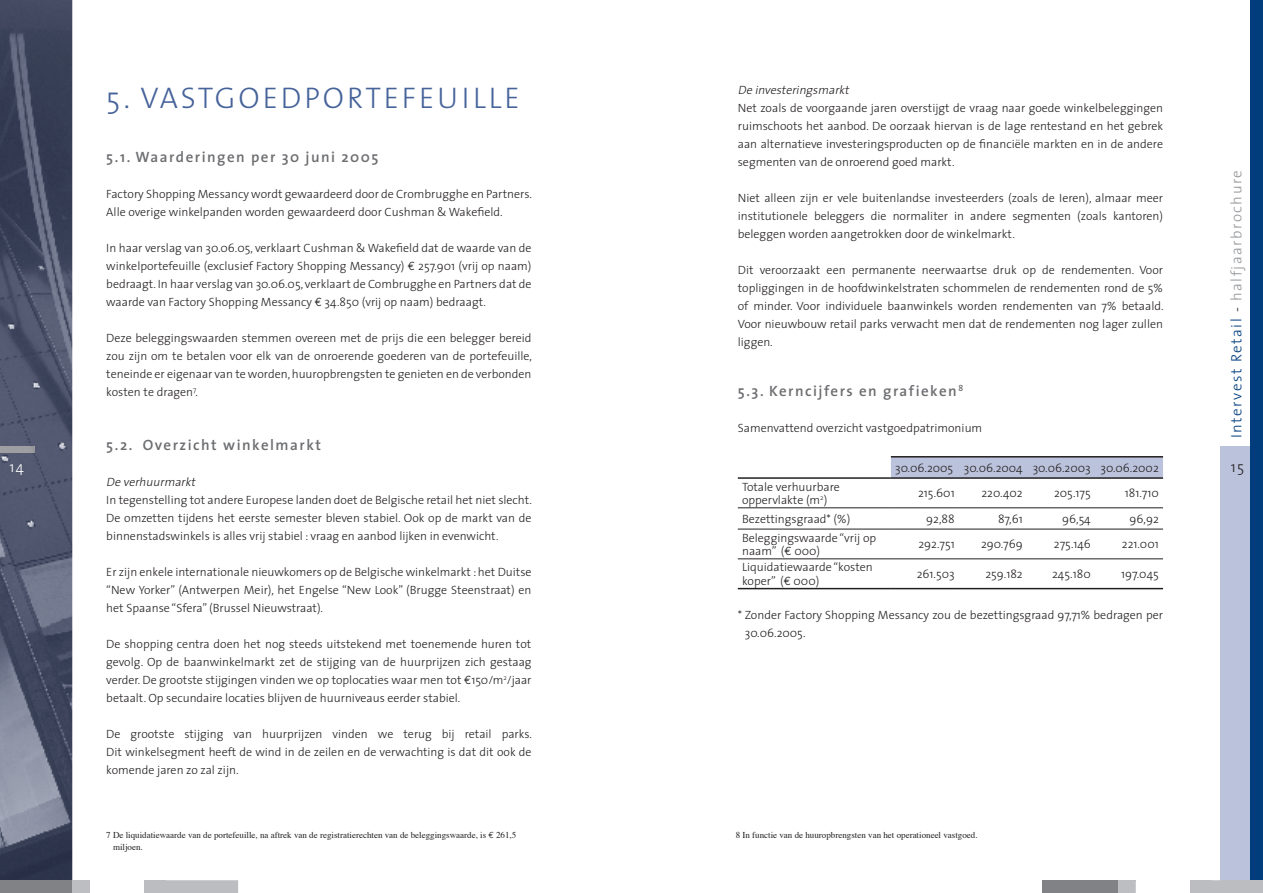
<style>
.page{position:relative;width:1263px;height:893px;background:#fff}
.page>*{position:absolute;margin:0;border:0;box-sizing:border-box;transform-origin:0 0}
.t1{font:300 30px "The Sans";letter-spacing:.1em;color:#46639a}
.t2{font:600 15px "The Sans";letter-spacing:.1em;color:#6c6d70}
.t3{font:300 15px "The Sans";letter-spacing:.1em;color:#939598}
.t4{font:300 15px "The Sans";color:#fff}
.t5{font:300 15px "The Sans";color:#231f20}
.t6{font:300 12px/18px "The Sans";color:#231f20;text-align:justify}
.t7{font:italic 300 12px "The Sans";color:#231f20}
.t8{font:9px "Times";color:#231f20}
.s1{font-family:"Euro Mono";font-weight:400}
.s2{color:#013d7d}
.s3{color:#231f20}
.s4{font-family:"Euro Mono"}
</style>
<div class="page">
<img style="left:0;top:0;width:72px;height:880px">
<div style="left:0;top:880px;width:89px;height:13px;background:#808285"></div>
<svg style="left:72px;top:880px;width:166px;height:13px"></svg>
<div style="left:145px;top:880px;width:21px;height:13px;background:#bcbdc0"></div>
<img style="left:0;top:446px;width:34px;height:7px">
<div style="left:1250px;top:0;width:13px;height:893px;background:#013d7d"></div>
<div style="left:1220px;top:446px;width:30px;height:434px;background:#bbc2db"></div>
<div style="left:1042px;top:880px;width:93px;height:13px;background:#808285"></div>
<svg style="left:1118px;top:880px;width:102px;height:13px"></svg>
<div style="left:1254px;top:880px;width:9px;height:13px;background:#bcbdc0"></div>
<div style="left:1220px;top:880px;width:30px;height:13px;background:#bcbdc0"></div>
<hr style="left:1250px;top:880px;width:4px;height:13px;background:#bcbdc0">
<div style="left:1191px;top:880px;width:21px;height:13px;background:#bcbdc0"></div>
<div style="left:891px;top:458px;width:272px;height:19px;background:#bbc2db"></div>
<hr style="left:891px;top:456px;width:68px;height:2px;background:#231f20">
<hr style="left:959px;top:456px;width:68px;height:2px;background:#231f20">
<hr style="left:1027px;top:456px;width:68px;height:2px;background:#231f20">
<hr style="left:1095px;top:456px;width:68px;height:2px;background:#231f20">
<hr style="left:891px;top:477px;width:68px;height:2px;background:#231f20">
<hr style="left:959px;top:477px;width:68px;height:2px;background:#231f20">
<hr style="left:1027px;top:477px;width:68px;height:2px;background:#231f20">
<hr style="left:1095px;top:477px;width:68px;height:2px;background:#231f20">
<hr style="left:738px;top:588px;width:153px;height:1px;background:#231f20">
<hr style="left:891px;top:588px;width:68px;height:1px;background:#231f20">
<hr style="left:959px;top:588px;width:68px;height:1px;background:#231f20">
<hr style="left:1027px;top:588px;width:68px;height:1px;background:#231f20">
<hr style="left:1095px;top:588px;width:68px;height:1px;background:#231f20">
<hr style="left:738px;top:507px;width:153px;height:1px;background:#231f20">
<hr style="left:891px;top:507px;width:68px;height:1px;background:#231f20">
<hr style="left:959px;top:507px;width:68px;height:1px;background:#231f20">
<hr style="left:1027px;top:507px;width:68px;height:1px;background:#231f20">
<hr style="left:1095px;top:507px;width:68px;height:1px;background:#231f20">
<hr style="left:738px;top:529px;width:153px;height:1px;background:#231f20">
<hr style="left:891px;top:529px;width:68px;height:1px;background:#231f20">
<hr style="left:959px;top:529px;width:68px;height:1px;background:#231f20">
<hr style="left:1027px;top:529px;width:68px;height:1px;background:#231f20">
<hr style="left:1095px;top:529px;width:68px;height:1px;background:#231f20">
<hr style="left:738px;top:558px;width:153px;height:1px;background:#231f20">
<hr style="left:891px;top:558px;width:68px;height:1px;background:#231f20">
<hr style="left:959px;top:558px;width:68px;height:1px;background:#231f20">
<hr style="left:1027px;top:558px;width:68px;height:1px;background:#231f20">
<hr style="left:1095px;top:558px;width:68px;height:1px;background:#231f20">
<hr style="left:738px;top:477px;width:153px;height:2px;background:#231f20">
<p class="t7" style="left:738px;top:80px;width:116px">Deinvesteringsmarkt</p>
<p class="t6" style="left:738px;top:98px;width:427px">Net zoals de voorgaande jaren overstijgt de vraag naar goede winkelbeleggingen ruimschoots het aanbod. De oorzaak hiervan is de lage rentestand en het gebrek aan alternatieve investeringsproducten op de financiële markten en in de andere segmenten van de onroerend goed markt.</p>
<p class="t6" style="left:738px;top:188px;width:427px">Niet alleen zijn er vele buitenlandse investeerders (zoals de Ieren), almaar meer institutionele beleggers die normaliter in andere segmenten (zoals kantoren) beleggen worden aangetrokken door de winkelmarkt.</p>
<p class="t6" style="left:738px;top:260px;width:427px">Dit veroorzaakt een permanente neerwaartse druk op de rendementen. Voor topliggingen in de hoofdwinkelstraten schommelen de rendementen rond de 5% of minder. Voor individuele baanwinkels worden rendementen van 7% betaald.<br>Voor nieuwbouw retail parks verwacht men dat de rendementen nog lager zullen liggen.</p>
<p class="t2" style="left:738px;top:378px;width:227px">5.3. Kerncijfers en grafieken<sup>8</sup></p>
<p class="t6" style="left:738px;top:419px;width:246px">Samenvattend overzicht vastgoedpatrimonium</p>
<p class="t6" style="left:895px;top:458px;width:265px">30.06.2005 30.06.2004 30.06.2003 30.06.2002</p>
<p class="t6" style="left:742px;top:479px;width:99px;line-height:13.5px">Totale verhuurbare oppervlakte (m<sup>2</sup>)</p>
<p class="t6" style="left:918px;top:484px;width:38px">215.601</p>
<p class="t6" style="left:981px;top:484px;width:43px">220.402</p>
<p class="t6" style="left:1054px;top:484px;width:38px">205.175</p>
<p class="t6" style="left:1125px;top:484px;width:36px">181.710</p>
<p class="t6" style="left:742px;top:509px;width:110px">Bezettingsgraad* (%)</p>
<p class="t6" style="left:926px;top:509px;width:30px">92,88</p>
<p class="t6" style="left:998px;top:509px;width:26px">87,61</p>
<p class="t6" style="left:1062px;top:509px;width:30px">96,54</p>
<p class="t6" style="left:1129px;top:509px;width:31px">96,92</p>
<p class="t6" style="left:742px;top:530px;width:136px;line-height:13.5px">Beleggingswaarde “vrij op naam” (<span class="s1">€</span> 000)</p>
<p class="t6" style="left:918px;top:535px;width:38px">292.751</p>
<p class="t6" style="left:981px;top:535px;width:43px">290.769</p>
<p class="t6" style="left:1054px;top:535px;width:38px">275.146</p>
<p class="t6" style="left:1122px;top:535px;width:38px">221.001</p>
<p class="t6" style="left:742px;top:560px;width:132px;line-height:13.5px">Liquidatiewaarde “kosten koper” (<span class="s1">€</span> 000)</p>
<p class="t6" style="left:917px;top:565px;width:39px">261.503</p>
<p class="t6" style="left:985px;top:565px;width:39px">259.182</p>
<p class="t6" style="left:1052px;top:565px;width:40px">245.180</p>
<p class="t6" style="left:1121px;top:565px;width:39px">197.045</p>
<p class="t6" style="left:745px;top:606px;width:420px;text-indent:-7px">* Zonder Factory Shopping Messancy zou de bezettingsgraad 97,71% bedragen per<br>30.06.2005.</p>
<h1 class="t1" style="left:106px;top:73px;width:415px">5. VASTGOEDPORTEFEUILLE</h1>
<p class="t2" style="left:106px;top:144px;width:274px">5.1. Waarderingen per 30 juni 2005</p>
<p class="t6" style="left:106px;top:185px;width:427px">Factory Shopping Messancy wordt gewaardeerd door de Crombrugghe en Partners.<br>Alle overige winkelpanden worden gewaardeerd door Cushman &amp; Wakefield.</p>
<p class="t6" style="left:106px;top:239px;width:427px">In haar verslag van 30.06.05, verklaart Cushman &amp; Wakefield dat de waarde van de winkelportefeuille (exclusief Factory Shopping Messancy) <span class="s1">€</span> 257.901 (vrij op naam) bedraagt. In haar verslag van 30.06.05, verklaart de Combrugghe en Partners dat de waarde van Factory Shopping Messancy <span class="s1">€</span> 34.850 (vrij op naam) bedraagt.</p>
<p class="t6" style="left:106px;top:329px;width:427px">Deze beleggingswaarden stemmen overeen met de prijs die een belegger bereid zou zijn om te betalen voor elk van de onroerende goederen van de portefeuille, teneinde er eigenaar van te worden, huuropbrengsten te genieten en de verbonden kosten te dragen<sup>7</sup>.</p>
<p class="t2" style="left:106px;top:432px;width:216px">5.2. Overzicht winkelmarkt</p>
<p class="t7" style="left:106px;top:472px;width:94px">Deverhuurmarkt</p>
<p class="t6" style="left:106px;top:491px;width:427px">In tegenstelling tot andere Europese landen doet de Belgische retail het niet slecht.<br>De omzetten tijdens het eerste semester bleven stabiel. Ook op de markt van de binnenstadswinkels is alles vrij stabiel : vraag en aanbod lijken in evenwicht.</p>
<p class="t6" style="left:106px;top:563px;width:427px">Er zijn enkele internationale nieuwkomers op de Belgische winkelmarkt : het Duitse “New Yorker” (Antwerpen Meir), het Engelse “New Look” (Brugge Steenstraat) en het Spaanse “Sfera” (Brussel Nieuwstraat).</p>
<p class="t6" style="left:106px;top:635px;width:427px">De shopping centra doen het nog steeds uitstekend met toenemende huren tot gevolg. Op de baanwinkelmarkt zet de stijging van de huurprijzen zich gestaag verder. De grootste stijgingen vinden we op toplocaties waar men tot <span class="s1">€</span>150/m<sup>2</sup>/jaar betaalt. Op secundaire locaties blijven de huurniveaus eerder stabiel.</p>
<p class="t6" style="left:106px;top:725px;width:427px">De grootste stijging van huurprijzen vinden we terug bij retail parks.<br>Dit winkelsegment heeft de wind in de zeilen en de verwachting is dat dit ook de komende jaren zo zal zijn.</p>
<p class="t3" style="left:1224px;top:438px;width:269px;rotate:-90deg"><span class="s2">Intervest Retail</span> <span class="s3">-</span> halfjaarbrochure</p>
<p class="t4" style="left:9px;top:454px;width:16px">14</p>
<p class="t5" style="left:1231px;top:454px;width:15px">15</p>
<p class="t8" style="left:106px;top:829px;width:411px">7 De liquidatiewaarde van de portefeuille, na aftrek van de registratierechten van de beleggingswaarde, is <span class="s4">€</span> 261,5</p>
<p class="t8" style="left:736px;top:829px;width:243px">8 In functie van de huuropbrengsten van het operationeel vastgoed.</p>
<p class="t8" style="left:113px;top:841px;width:31px">miljoen.</p>
</div>
